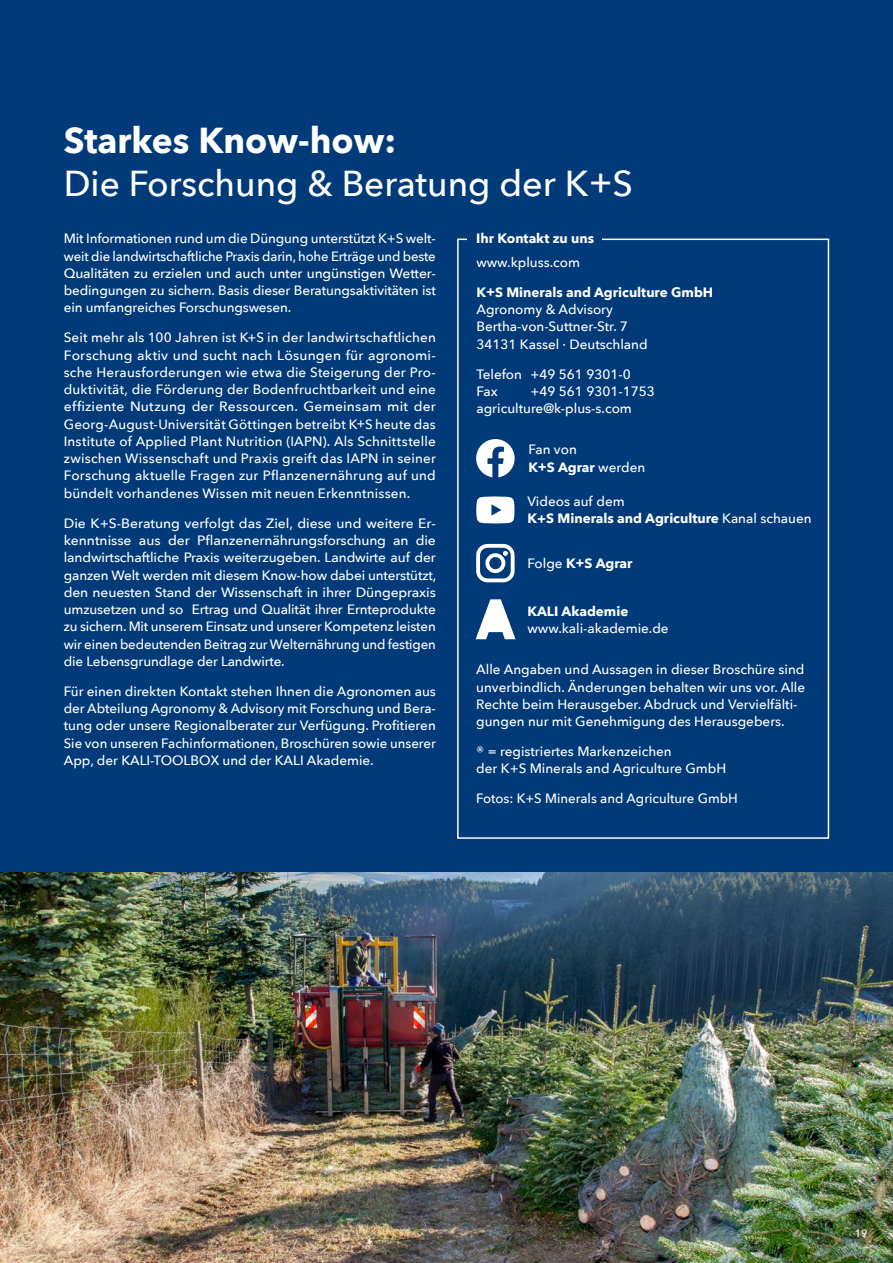
<style>
.page{position:relative;width:893px;height:1263px;background:#fff}
.page>*{position:absolute;margin:0;border:0;box-sizing:border-box;transform-origin:0 0}
.t1{font:500 36px "Avenir Next";color:#fff}
.t2{font:700 36px "Avenir Next";color:#fff}
.t3{font:500 13.5px/17.2px "Avenir Next";color:#fff}
.t4{font:700 13.5px/17.2px "Avenir Next";color:#fff}
.t5{font:500 10.5px "Avenir Next";color:#fff}
.s1{font-weight:700}
.s2{font-weight:500}
</style>
<div class="page">
<img style="left:0;top:872px;width:893px;height:391px">
<div style="left:0;top:0;width:893px;height:872px;background:#003a78"></div>
<div style="left:457px;top:239px;width:372px;height:600px;border:2px solid #fff"></div>
<div style="left:468px;top:234px;width:134px;height:13px;background:#003a78"></div>
<svg style="left:476px;top:496px;width:38px;height:27px"></svg>
<svg style="left:476px;top:544px;width:39px;height:38px"></svg>
<svg style="left:476px;top:599px;width:39px;height:40px"></svg>
<svg style="left:476px;top:439px;width:38px;height:38px"></svg>
<hr style="left:0;top:805px;width:1px;height:174px;background:#fff">
<hr style="left:0;top:995px;width:1px;height:174px;background:#fff">
<h1 class="t2" style="left:64px;top:109px;width:334px">Starkes Know-how:</h1>
<h1 class="t1" style="left:64px;top:153px;width:571px">Die Forschung &amp; Beratung der K+S</h1>
<p class="t4" style="left:476px;top:230px;width:120px">Ihr Kontakt zu uns</p>
<p class="t3" style="left:64px;top:230px;width:374px;text-align:justify">Mit Informationen rund um die Düngung unterstützt K+S welt&shy;weit die landwirtschaftliche Praxis darin, hohe Erträge und beste Qualitäten zu erzielen und auch unter ungünstigen Wetter&shy;bedingungen zu sichern. Basis dieser Beratungsaktivitäten ist ein umfangreiches Forschungswesen.</p>
<p class="t3" style="left:64px;top:329px;width:374px;text-align:justify">Seit mehr als 100 Jahren ist K+S in der landwirtschaftlichen Forschung aktiv und sucht nach Lösungen für agronomi&shy;sche Herausforderungen wie etwa die Steigerung der Pro&shy;duktivität, die Förderung der Bodenfruchtbarkeit und eine effiziente Nutzung der Ressourcen. Gemeinsam mit der Georg-August-Universität Göttingen betreibt K+S heute das Institute of Applied Plant Nutrition (IAPN). Als Schnittstelle zwischen Wissenschaft und Praxis greift das IAPN in seiner Forschung aktuelle Fragen zur Pflanzenernährung auf und bündelt vorhandenes Wissen mit neuen Erkenntnissen.</p>
<p class="t3" style="left:64px;top:514px;width:374px;text-align:justify">Die K+S-Beratung verfolgt das Ziel, diese und weitere Er&shy;kenntnisse aus der Pflanzenernährungsforschung an die landwirtschaftliche Praxis weiterzugeben. Landwirte auf der ganzen Welt werden mit diesem Know-how dabei unterstützt, den neuesten Stand der Wissenschaft in ihrer Düngepraxis umzusetzen und so Ertrag und Qualität ihrer Ernteprodukte zu sichern. Mit unserem Einsatz und unserer Kompetenz leisten wir einen bedeutenden Beitrag zur Welternährung und festigen die Lebensgrundlage der Landwirte.</p>
<p class="t3" style="left:64px;top:682px;width:374px;text-align:justify">Für einen direkten Kontakt stehen Ihnen die Agronomen aus der Abteilung Agronomy &amp; Advisory mit Forschung und Bera&shy;tung oder unsere Regionalberater zur Verfügung. Profitieren Sie von unseren Fachinformationen, Broschüren sowie unserer App, der KALI-TOOLBOX und der KALI Akademie.</p>
<p class="t3" style="left:476px;top:253px;width:105px">www.kpluss.com</p>
<p class="t4" style="left:476px;top:283px;width:238px">K+S Minerals and Agriculture GmbH</p>
<p class="t3" style="left:476px;top:300px;width:173px">Agronomy &amp; Advisory<br>Bertha-von-Suttner-Str. 7<br>34131 Kassel · Deutschland</p>
<p class="t3" style="left:476px;top:365px;width:156px">Telefon +49 561 9301-0<br>Fax</p>
<p class="t3" style="left:476px;top:382px;width:180px;text-indent:54px">+49 561 9301-1753 agriculture@k-plus-s.com</p>
<p class="t3" style="left:528px;top:441px;width:118px">Fan von<br><span class="s1">K+S Agrar</span> werden</p>
<p class="t4" style="left:527px;top:493px;width:286px"><span class="s2">Videos auf dem<br></span>K+S Minerals and Agriculture <span class="s2">Kanal schauen</span></p>
<p class="t4" style="left:528px;top:554px;width:106px"><span class="s2">Folge</span> K+S Agrar</p>
<p class="t4" style="left:527px;top:602px;width:102px">KALI Akademie</p>
<p class="t3" style="left:527px;top:619px;width:143px">www.kali-akademie.de</p>
<p class="t3" style="left:476px;top:660px;width:330px">Alle Angaben und Aussagen in dieser Broschüre sind unverbindlich. Änderungen behalten wir uns vor. Alle Rechte beim Herausgeber. Abdruck und Vervielfälti&shy;gungen nur mit Genehmigung des Herausgebers.</p>
<p class="t3" style="left:476px;top:742px;width:252px">® = registriertes Markenzeichen<br>der K+S Minerals and Agriculture GmbH</p>
<p class="t3" style="left:476px;top:789px;width:263px">Fotos: K+S Minerals and Agriculture GmbH</p>
<p class="t5" style="left:855px;top:1225px;width:14px">19</p>
</div>
